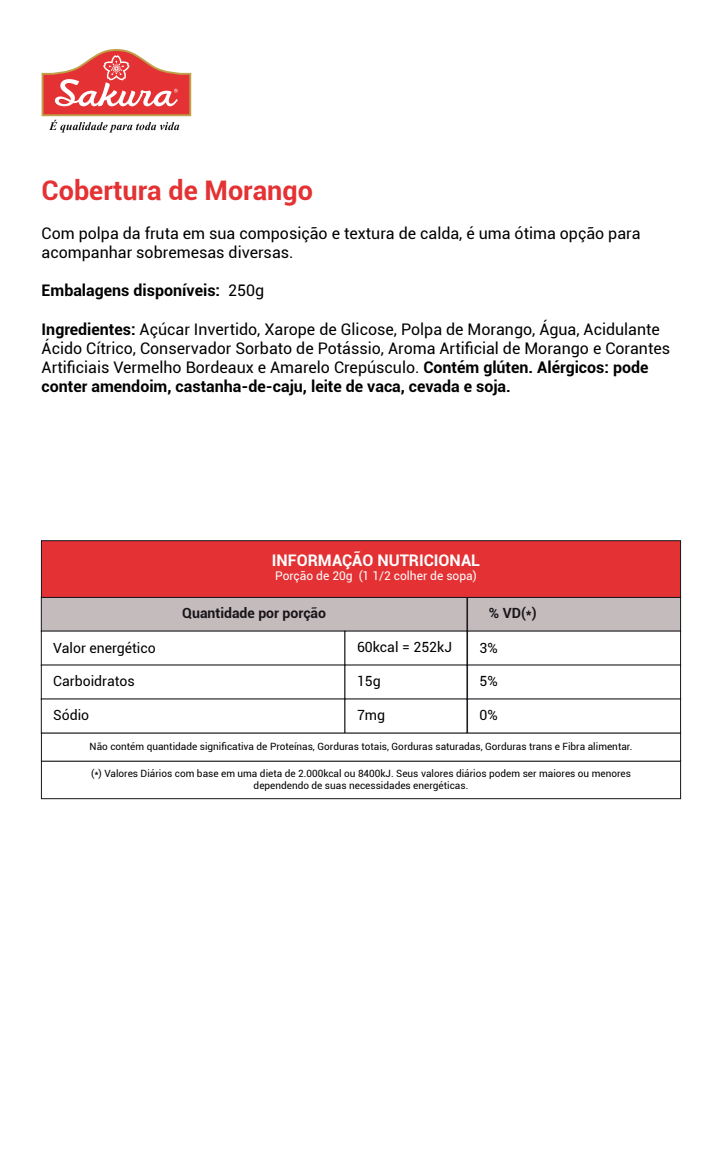
<style>
.page{position:relative;width:722px;height:1173px;background:#fff}
.page>*{position:absolute;margin:0;border:0;box-sizing:border-box;transform-origin:0 0}
.t1{font:700 27px "Roboto";color:#e43234}
.t2{font:16px/19.2px "Roboto";color:#000001}
.t3{font:700 16px "Roboto";color:#000001}
.t4{font:700 16px "Roboto";color:#fff}
.t5{font:14.1px "Roboto";color:#000001}
.t6{font:700 14.1px "Roboto";color:#18151a}
.t7{font:12px "Roboto";color:#fff}
.t8{font:10px/12px "Roboto";color:#000001;text-align:center}
.s1{font-weight:400}
.s2{font-weight:700}
</style>
<div class="page">
<svg style="left:42px;top:49px;width:149px;height:84px"></svg>
<div style="left:41px;top:597px;width:426px;height:35px;background:#c4bbbc"></div>
<div style="left:467px;top:597px;width:214px;height:35px;background:#c4bbbc"></div>
<div style="left:41px;top:540px;width:640px;height:58px;background:#e43234;border:1px solid #18151a"></div>
<div style="left:41px;top:761px;width:640px;height:38px;background:#fff;border:1px solid #18151a"></div>
<div style="left:41px;top:631px;width:304px;height:35px;background:#fff"></div>
<div style="left:345px;top:631px;width:122px;height:35px;background:#fff"></div>
<div style="left:467px;top:631px;width:214px;height:35px;background:#fff"></div>
<div style="left:41px;top:733px;width:640px;height:29px;background:#fff;border:1px solid #18151a"></div>
<h1 class="t1" style="left:42px;top:172px;width:273px">Cobertura de Morango</h1>
<p class="t2" style="left:42px;top:223px;width:601px">Com polpa da fruta em sua composição e textura de calda, é uma ótima opção para acompanhar sobremesas diversas.</p>
<p class="t3" style="left:42px;top:279px;width:224px">Embalagens disponíveis: <span class="s1">250g</span></p>
<p class="t2" style="left:42px;top:319px;width:630px"><span class="s2">Ingredientes:</span> Açúcar Invertido, Xarope de Glicose, Polpa de Morango, Água, Acidulante Ácido Cítrico, Conservador Sorbato de Potássio, Aroma Artificial de Morango e Corantes Artificiais Vermelho Bordeaux e Amarelo Crepúsculo. <span class="s2">Contém glúten. Alérgicos: pode conter amendoim, castanha-de-caju, leite de vaca, cevada e soja.</span></p>
<p class="t5" style="left:53px;top:638px;width:104px">Valor energético</p>
<p class="t4" style="left:272px;top:549px;width:210px">INFORMAÇÃO NUTRICIONAL</p>
<p class="t7" style="left:275px;top:568px;width:203px">Porção de 20g (1 1/2 colher de sopa)</p>
<p class="t6" style="left:182px;top:603px;width:145px">Quantidade por porção</p>
<p class="t6" style="left:489px;top:603px;width:49px">% VD(*)</p>
<p class="t5" style="left:357px;top:637px;width:97px">60kcal = 252kJ</p>
<p class="t5" style="left:479px;top:638px;width:20px">3%</p>
<p class="t5" style="left:53px;top:671px;width:83px">Carboidratos</p>
<p class="t5" style="left:479px;top:671px;width:20px">5%</p>
<p class="t5" style="left:357px;top:671px;width:25px">15g</p>
<p class="t5" style="left:53px;top:705px;width:38px">Sódio</p>
<p class="t5" style="left:357px;top:705px;width:30px">7mg</p>
<p class="t5" style="left:479px;top:705px;width:20px">0%</p>
<p class="t8" style="left:90px;top:740px;width:544px">Não contém quantidade significativa de Proteínas, Gorduras totais, Gorduras saturadas, Gorduras trans e Fibra alimentar.</p>
<p class="t8" style="left:91px;top:767px;width:542px">(*) Valores Diários com base em uma dieta de 2.000kcal ou 8400kJ. Seus valores diários podem ser maiores ou menores dependendo de suas necessidades energéticas.</p>
</div>
